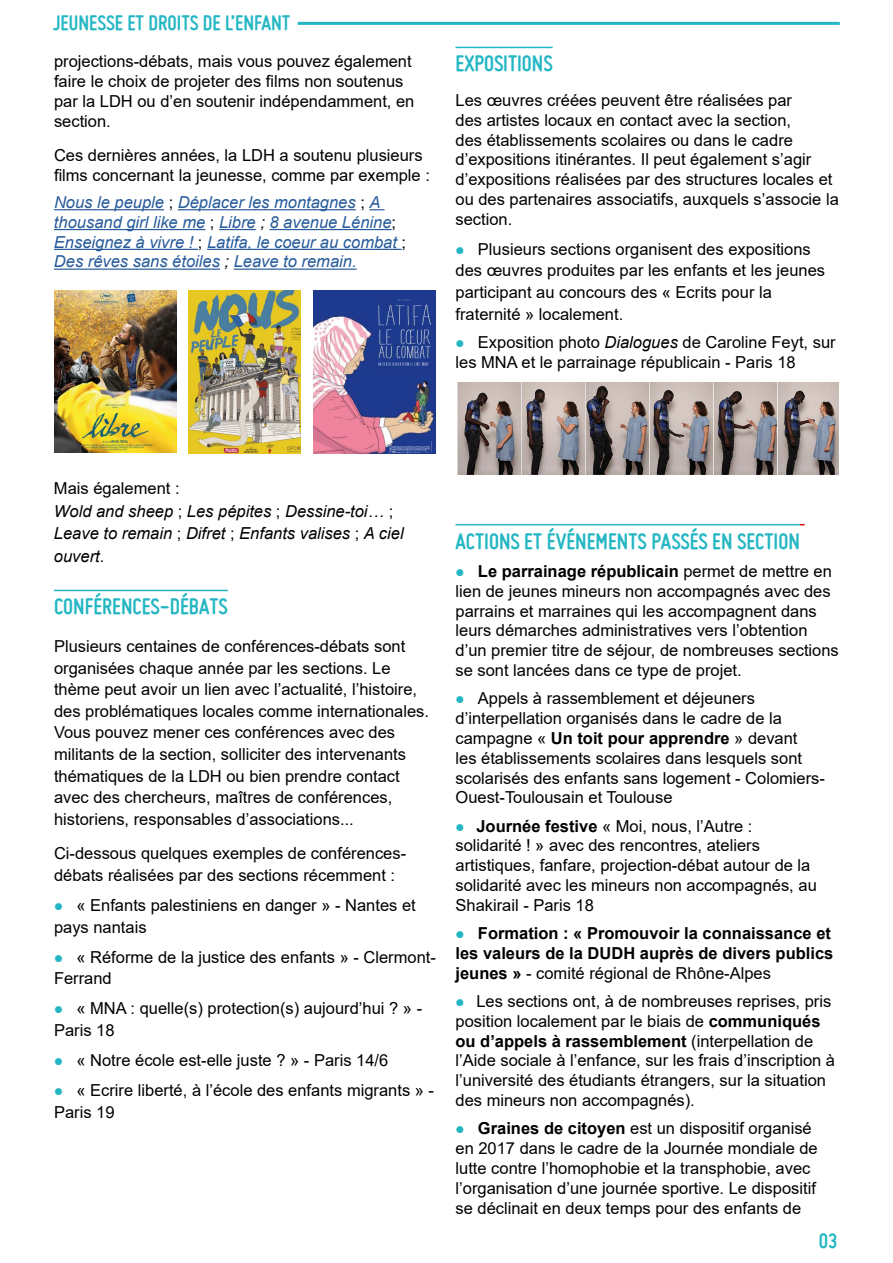
<style>
.page{position:relative;width:893px;height:1263px;background:#fff}
.page>*{position:absolute;margin:0;border:0;box-sizing:border-box;transform-origin:0 0}
.t1{font:700 24px "Miso";color:#24b7c3}
.t2{font:700 22.5px "Miso";color:#24b7c3}
.t3{font:16.5px/19.8px "Arial";color:#000}
.t4{font:italic 16.5px/19.8px "Arial";color:#275b9b}
.t5{font:700 16.5px/19.8px "Arial";color:#000}
.t6{font:italic 16.5px/22.5px "Arial";color:#000}
.s1{font-style:normal;color:#000}
.s2{color:#000}
.s3{color:#24b7c3}
.s4{font-style:italic}
.s5{font-style:normal}
.s6{font-weight:700}
.s7{font-weight:400}
</style>
<div class="page">
<hr style="left:54px;top:209px;width:110px;height:1px;background:#275b9b">
<hr style="left:178px;top:209px;width:178px;height:1px;background:#275b9b">
<svg style="left:370px;top:209px;width:14px;height:1px"></svg>
<hr style="left:54px;top:229px;width:151px;height:1px;background:#275b9b">
<hr style="left:219px;top:229px;width:37px;height:1px;background:#275b9b">
<hr style="left:270px;top:229px;width:122px;height:1px;background:#275b9b">
<hr style="left:54px;top:249px;width:144px;height:1px;background:#275b9b">
<hr style="left:207px;top:249px;width:195px;height:1px;background:#275b9b">
<hr style="left:54px;top:269px;width:166px;height:1px;background:#275b9b">
<hr style="left:234px;top:269px;width:123px;height:1px;background:#275b9b">
<hr style="left:54px;top:590px;width:174px;height:1px;background:#24b7c3">
<hr style="left:455px;top:47px;width:98px;height:1px;background:#24b7c3">
<hr style="left:455px;top:524px;width:345px;height:1px;background:#24b7c3">
<hr style="left:298px;top:22px;width:542px;height:3px;background:#24b7c3">
<img style="left:457px;top:382px;width:382px;height:92px">
<img style="left:313px;top:290px;width:123px;height:163px">
<img style="left:188px;top:290px;width:113px;height:163px">
<img style="left:54px;top:290px;width:122px;height:163px">
<h2 class="t2" style="left:53px;top:10px;width:239px">JEUNESSE ET DROITS DE L’ENFANT</h2>
<p class="t3" style="left:54px;top:51px;width:362px">projections-débats, mais vous pouvez également faire le choix de projeter des films non soutenus par la LDH ou d’en soutenir indépendamment, en section.</p>
<p class="t3" style="left:54px;top:145px;width:377px">Ces dernières années, la LDH a soutenu plusieurs films concernant la jeunesse, comme par exemple :</p>
<p class="t4" style="left:54px;top:193px;width:354px">Nous le peuple <span class="s1">;</span> Déplacer les montagnes <span class="s1">;</span> A thousand girl like me <span class="s1">;</span> Libre <span class="s2">;</span> 8 avenue Lénine<span class="s1">; </span>Enseignez à vivre ! <span class="s1">;</span> Latifa, le coeur au combat <span class="s1">; </span>Des rêves sans étoiles <span class="s2">;</span> Leave to remain.</p>
<h1 class="t1" style="left:455px;top:50px;width:99px">EXPOSITIONS</h1>
<p class="t3" style="left:455px;top:90px;width:385px">Les œuvres créées peuvent être réalisées par<br>des artistes locaux en contact avec la section,<br>des établissements scolaires ou dans le cadre d’expositions itinérantes. Il peut également s’agir d’expositions réalisées par des structures locales et ou des partenaires associatifs, auxquels s’associe la section.</p>
<p class="t3" style="left:455px;top:238px;width:371px;line-height:21.6px"><span class="s3">●</span> Plusieurs sections organisent des expositions des œuvres produites par les enfants et les jeunes participant au concours des « Ecrits pour la fraternité » localement.</p>
<p class="t3" style="left:455px;top:332px;width:382px"><span class="s3">●</span> Exposition photo <span class="s4">Dialogues</span> de Caroline Feyt, sur les MNA et le parrainage républicain - Paris 18</p>
<p class="t6" style="left:54px;top:478px;width:351px"><span class="s5">Mais également :<br></span>Wold and sheep <span class="s5">;</span> Les pépites <span class="s5">;</span> Dessine-toi… <span class="s5">;<br></span>Leave to remain <span class="s5">;</span> Difret <span class="s5">;</span> Enfants valises <span class="s5">;</span> A ciel ouvert<span class="s5">.</span></p>
<h1 class="t1" style="left:54px;top:593px;width:175px">CONFÉRENCES-DÉBATS</h1>
<p class="t3" style="left:54px;top:635px;width:377px;line-height:21.6px">Plusieurs centaines de conférences-débats sont organisées chaque année par les sections. Le thème peut avoir un lien avec l’actualité, l’histoire, des problématiques locales comme internationales.<br>Vous pouvez mener ces conférences avec des militants de la section, solliciter des intervenants thématiques de la LDH ou bien prendre contact avec des chercheurs, maîtres de conférences, historiens, responsables d’associations...</p>
<p class="t3" style="left:54px;top:842px;width:354px;line-height:21.6px">Ci-dessous quelques exemples de conférences&shy;débats réalisées par des sections récemment :</p>
<p class="t3" style="left:54px;top:894px;width:363px;line-height:21.6px"><span class="s3">●</span> « Enfants palestiniens en danger » - Nantes et pays nantais</p>
<p class="t3" style="left:54px;top:946px;width:383px;line-height:21.6px"><span class="s3">●</span> « Réforme de la justice des enfants » - Clermont-<br>Ferrand</p>
<p class="t3" style="left:54px;top:998px;width:370px;line-height:21.6px"><span class="s3">●</span> « MNA : quelle(s) protection(s) aujourd’hui ? » -<br>Paris 18</p>
<p class="t3" style="left:54px;top:1050px;width:336px"><span class="s3">●</span> « Notre école est-elle juste ? » - Paris 14/6</p>
<p class="t3" style="left:54px;top:1079px;width:382px;line-height:21.6px"><span class="s3">●</span> « Ecrire liberté, à l’école des enfants migrants » -<br>Paris 19</p>
<h1 class="t1" style="left:455px;top:527px;width:346px">ACTIONS ET ÉVÉNEMENTS PASSÉS EN SECTION</h1>
<p class="t3" style="left:455px;top:561px;width:385px"><span class="s3">●</span> <span class="s6">Le parrainage républicain</span> permet de mettre en lien de jeunes mineurs non accompagnés avec des parrains et marraines qui les accompagnent dans leurs démarches administratives vers l’obtention d’un premier titre de séjour, de nombreuses sections se sont lancées dans ce type de projet.</p>
<p class="t3" style="left:455px;top:688px;width:371px"><span class="s3">●</span> Appels à rassemblement et déjeuners d’interpellation organisés dans le cadre de la campagne « <span class="s6">Un toit pour apprendre</span> » devant<br>les établissements scolaires dans lesquels sont scolarisés des enfants sans logement - Colomiers-Ouest-Toulousain et Toulouse</p>
<p class="t3" style="left:455px;top:816px;width:363px"><span class="s3">●</span> <span class="s6">Journée festive</span> « Moi, nous, l’Autre : solidarité ! » avec des rencontres, ateliers artistiques, fanfare, projection-débat autour de la solidarité avec les mineurs non accompagnés, au Shakirail - Paris 18</p>
<p class="t5" style="left:455px;top:924px;width:379px"><span class="s3">●</span> Formation : « Promouvoir la connaissance et les valeurs de la DUDH auprès de divers publics jeunes » <span class="s7">- comité régional de Rhône-Alpes</span></p>
<p class="t3" style="left:455px;top:991px;width:381px"><span class="s3">●</span> Les sections ont, à de nombreuses reprises, pris position localement par le biais de <span class="s6">communiqués ou d’appels à rassemblement</span> (interpellation de l’Aide sociale à l’enfance, sur les frais d’inscription à l’université des étudiants étrangers, sur la situation des mineurs non accompagnés).</p>
<p class="t3" style="left:455px;top:1118px;width:364px"><span class="s3">●</span> <span class="s6">Graines de citoyen</span> est un dispositif organisé en 2017 dans le cadre de la Journée mondiale de lutte contre l’homophobie et la transphobie, avec l’organisation d’une journée sportive. Le dispositif se déclinait en deux temps pour des enfants de</p>
<h2 class="t2" style="left:819px;top:1228px;width:20px">03</h2>
</div>
